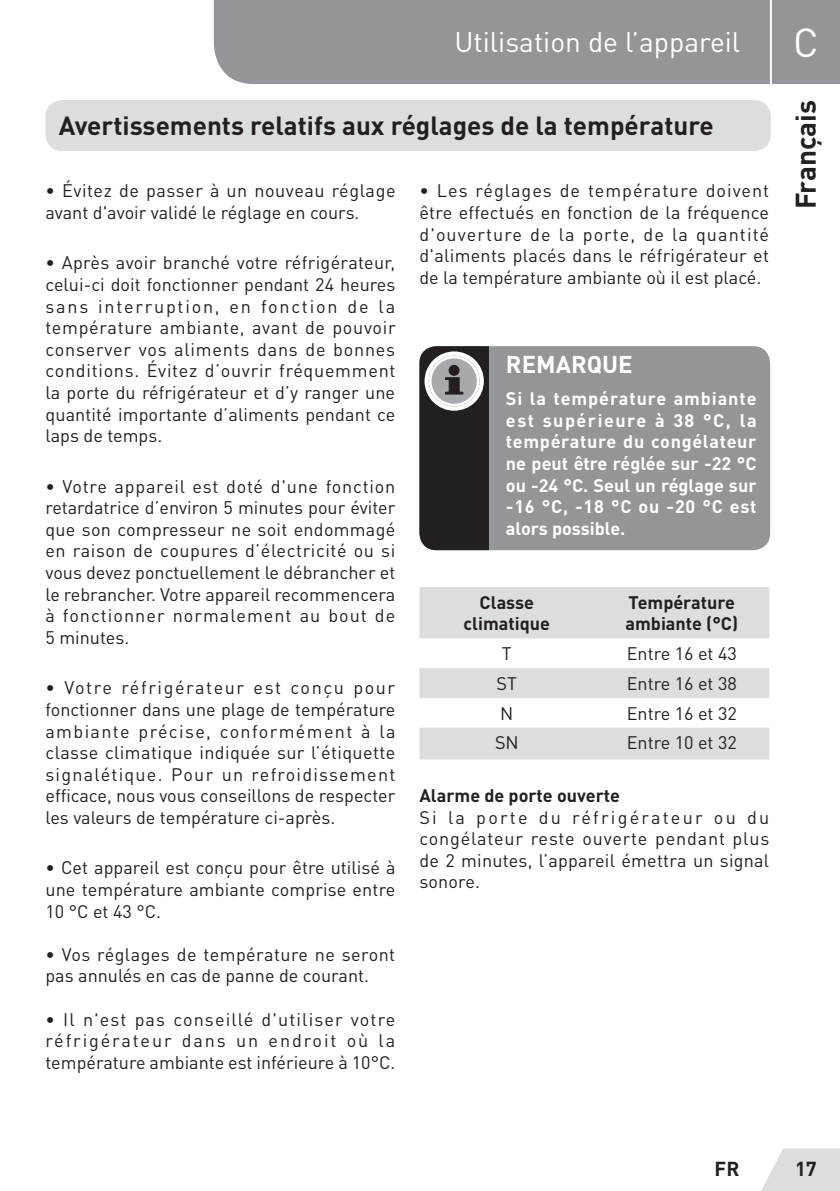
<style>
.page{position:relative;width:840px;height:1191px;background:#fff}
.page>*{position:absolute;margin:0;border:0;box-sizing:border-box;transform-origin:0 0}
.t1{font:40px "DIN Pro";color:#fff}
.t2{font:28px "DIN Pro";color:#fff}
.t3{font:700 28px "DIN Pro";color:#231f20}
.Sous-titre{font:700 26px "DIN Pro";color:#231f20}
.t4{font:700 24px "DIN Pro";color:#fff}
.t5{font:700 20px "DIN Pro";color:#231f20}
.t6{font:18px/21.6px "DIN Pro";color:#231f20;text-align:justify}
.t7{font:700 18px/21.6px "DIN Pro";color:#fff;text-align:justify}
.t8{font:700 18px "DIN Pro";color:#231f20}
</style>
<div class="page">
<svg style="left:761px;top:1148px;width:78px;height:43px;background:#e1e2e3"></svg>
<div style="left:214px;top:0;width:625px;height:84px;background:#939598"></div>
<hr style="left:769px;top:0;width:2px;height:94px;background:#fff">
<div style="left:45px;top:100px;width:725px;height:51px;background:#dcdddf;border-radius:17px"></div>
<div style="left:419px;top:346px;width:350px;height:204px;background:#939598;border-radius:17px"></div>
<svg style="left:419px;top:346px;width:69px;height:204px;background:#434041"></svg>
<div style="left:448px;top:365px;width:11px;height:11px;background:#231f20;border-radius:50%"></div>
<svg style="left:419px;top:587px;width:349px;height:172px;fill:#dcdddf"></svg>
<h2 class="t2" style="left:454px;top:23px;width:287px">Utilisation de l’appareil</h2>
<p class="Sous-titre" style="left:59px;top:108px;width:656px">Avertissements relatifs aux réglages de la température</p>
<p class="t6" style="left:45px;top:179px;width:351px">• Évitez de passer à un nouveau réglage avant d'avoir validé le réglage en cours.</p>
<p class="t6" style="left:45px;top:251px;width:351px">• Après avoir branché votre réfrigérateur, celui-ci doit fonctionner pendant 24 heures sans interruption, en fonction de la température ambiante, avant de pouvoir conserver vos aliments dans de bonnes conditions. Évitez d’ouvrir fréquemment la porte du réfrigérateur et d’y ranger une quantité importante d’aliments pendant ce laps de temps.</p>
<p class="t6" style="left:45px;top:474px;width:351px">• Votre appareil est doté d'une fonction retardatrice d’environ 5 minutes pour éviter que son compresseur ne soit endommagé en raison de coupures d’électricité ou si vous devez ponctuellement le débrancher et le rebrancher. Votre appareil recommencera à fonctionner normalement au bout de 5 minutes.</p>
<p class="t6" style="left:45px;top:676px;width:351px">• Votre réfrigérateur est conçu pour fonctionner dans une plage de température ambiante précise, conformément à la classe climatique indiquée sur l’étiquette signalétique. Pour un refroidissement efficace, nous vous conseillons de respecter les valeurs de température ci-après.</p>
<p class="t6" style="left:45px;top:856px;width:351px">• Cet appareil est conçu pour être utilisé à une température ambiante comprise entre 10 °C et 43 °C.</p>
<p class="t6" style="left:45px;top:942px;width:351px">• Vos réglages de température ne seront pas annulés en cas de panne de courant.</p>
<p class="t6" style="left:45px;top:1007px;width:351px">• Il n'est pas conseillé d'utiliser votre réfrigérateur dans un endroit où la température ambiante est inférieure à 10°C.</p>
<p class="t6" style="left:419px;top:179px;width:351px">• Les réglages de température doivent être effectués en fonction de la fréquence d'ouverture de la porte, de la quantité d'aliments placés dans le réfrigérateur et de la température ambiante où il est placé.</p>
<p class="t4" style="left:505px;top:348px;width:128px">REMARQUE</p>
<p class="t7" style="left:505px;top:387px;width:252px">Si la température ambiante est supérieure à 38 °C, la température du congélateur ne peut être réglée sur -22 °C ou -24 °C. Seul un réglage sur -16 °C, -18 °C ou -20 °C est alors possible.</p>
<p class="t8" style="left:628px;top:590px;width:108px">Température</p>
<p class="t8" style="left:625px;top:611px;width:114px">ambiante (°C)</p>
<p class="t8" style="left:479px;top:590px;width:56px">Classe</p>
<p class="t8" style="left:463px;top:611px;width:88px">climatique</p>
<p class="t6" style="left:501px;top:642px;width:11px">T</p>
<p class="t6" style="left:626px;top:642px;width:111px">Entre 16 et 43</p>
<p class="t6" style="left:496px;top:672px;width:22px">ST</p>
<p class="t6" style="left:626px;top:672px;width:111px">Entre 16 et 38</p>
<p class="t6" style="left:500px;top:701px;width:15px">N</p>
<p class="t6" style="left:626px;top:701px;width:111px">Entre 16 et 32</p>
<p class="t6" style="left:494px;top:731px;width:25px">SN</p>
<p class="t6" style="left:626px;top:731px;width:111px">Entre 10 et 32</p>
<p class="t8" style="left:419px;top:783px;width:202px">Alarme de porte ouverte</p>
<p class="t6" style="left:419px;top:805px;width:351px">Si la porte du réfrigérateur ou du congélateur reste ouverte pendant plus de 2 minutes, l’appareil émettra un signal sonore.</p>
<h1 class="t1" style="left:792px;top:15px;width:27px">C</h1>
<h2 class="t3" style="left:786px;top:209px;width:111px;rotate:-90deg">Français</h2>
<p class="t5" style="left:714px;top:1155px;width:26px">FR</p>
<p class="t5" style="left:794px;top:1155px;width:23px">17</p>
</div>
